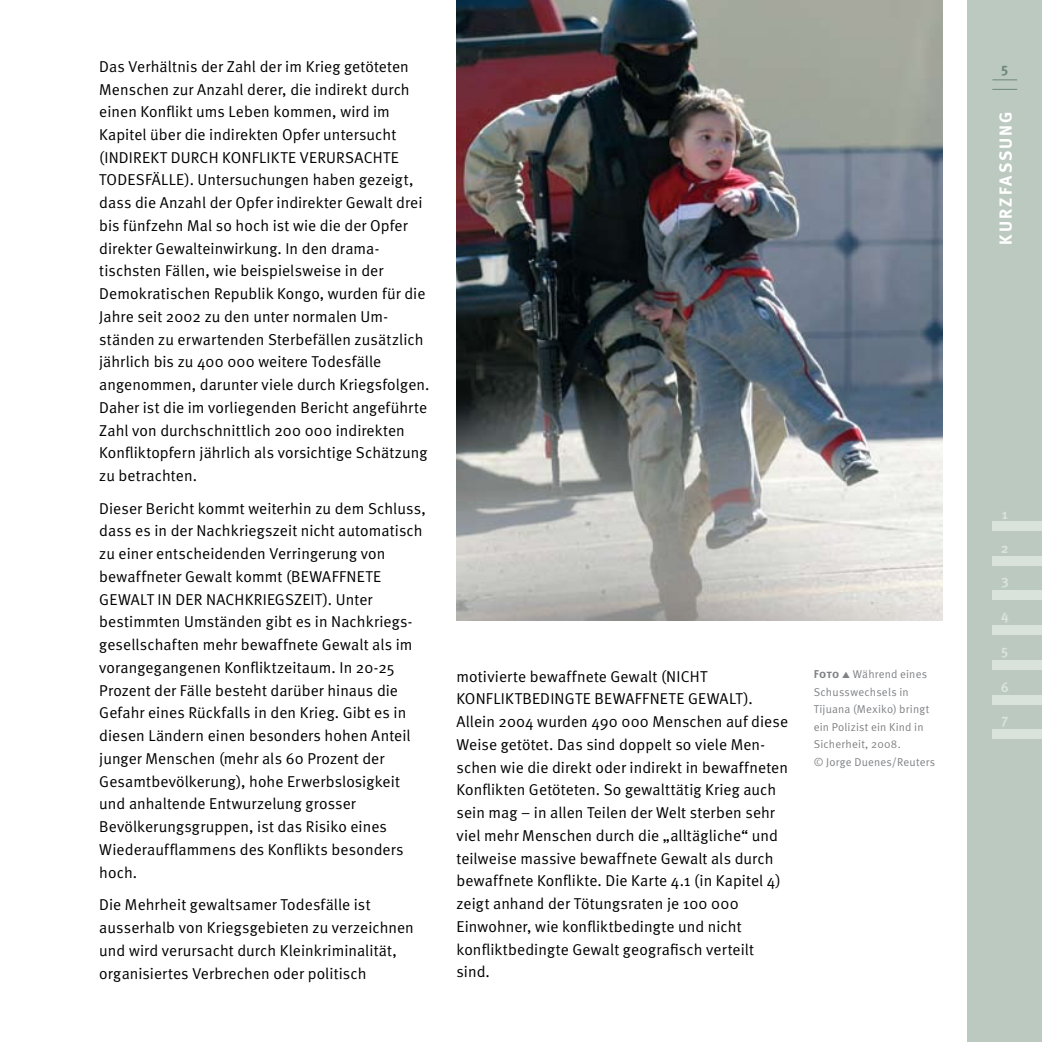
<style>
.page{position:relative;width:1042px;height:1042px;background:#fff}
.page>*{position:absolute;margin:0;border:0;box-sizing:border-box;transform-origin:0 0}
.t1{font:700 17.5px "Meta";letter-spacing:.12em;color:#fff}
.t2{font:15.75px/22.8px "Meta Normal";letter-spacing:.005em;color:#000}
.t3{font:700 14px "Meta";color:#d9e2db}
.t4{font:700 14px "Meta";color:#6e8878}
.t5{font:11.38px/17.5px "Meta Normal";letter-spacing:.02em;color:#808285}
.s1{font-family:"Meta Bold Caps"}
</style>
<div class="page">
<div style="left:967px;top:0;width:75px;height:1042px;background:#bbc9c0"></div>
<svg style="left:992px;top:80px;width:25px;height:1px"></svg>
<svg style="left:992px;top:89px;width:25px;height:1px"></svg>
<div style="left:992px;top:521px;width:50px;height:10px;background:#d9e2db"></div>
<div style="left:992px;top:556px;width:50px;height:10px;background:#d9e2db"></div>
<div style="left:992px;top:590px;width:50px;height:10px;background:#d9e2db"></div>
<div style="left:992px;top:625px;width:50px;height:10px;background:#d9e2db"></div>
<div style="left:992px;top:660px;width:50px;height:10px;background:#d9e2db"></div>
<div style="left:992px;top:694px;width:50px;height:10px;background:#d9e2db"></div>
<div style="left:992px;top:729px;width:50px;height:10px;background:#d9e2db"></div>
<img style="left:456px;top:0;width:487px;height:620px">
<p class="t2" style="left:99px;top:55px;width:332px">Das Verhältnis der Zahl der im Krieg getöteten Menschen zur Anzahl derer, die indirekt durch einen Konflikt ums Leben kommen, wird im Kapitel über die indirekten Opfer untersucht (INDIREKT DURCH KONFLIKTE VERURSACHTE TODESFÄLLE). Untersuchungen haben gezeigt, dass die Anzahl der Opfer indirekter Gewalt drei bis fünfzehn Mal so hoch ist wie die der Opfer direkter Gewalteinwirkung. In den drama&shy;tischsten Fällen, wie beispielsweise in der Demokratischen Republik Kongo, wurden für die Jahre seit 2002 zu den unter normalen Um&shy;ständen zu erwartenden Sterbefällen zusätzlich jährlich bis zu 400 000 weitere Todesfälle angenommen, darunter viele durch Kriegsfolgen.<br>Daher ist die im vorliegenden Bericht angeführte Zahl von durchschnittlich 200 000 indirekten Konfliktopfern jährlich als vorsichtige Schätzung zu betrachten.</p>
<p class="t2" style="left:99px;top:497px;width:328px">Dieser Bericht kommt weiterhin zu dem Schluss, dass es in der Nachkriegszeit nicht automatisch zu einer entscheidenden Verringerung von bewaffneter Gewalt kommt (BEWAFFNETE GEWALT IN DER NACHKRIEGSZEIT). Unter bestimmten Umständen gibt es in Nachkriegs&shy;gesellschaften mehr bewaffnete Gewalt als im vorangegangenen Konfliktzeitaum. In 20-25<br>Prozent der Fälle besteht darüber hinaus die Gefahr eines Rückfalls in den Krieg. Gibt es in diesen Ländern einen besonders hohen Anteil junger Menschen (mehr als 60 Prozent der Gesamtbevölkerung), hohe Erwerbslosigkeit und anhaltende Entwurzelung grosser Bevölkerungsgruppen, ist das Risiko eines Wiederaufflammens des Konflikts besonders hoch.</p>
<p class="t2" style="left:99px;top:893px;width:316px">Die Mehrheit gewaltsamer Todesfälle ist ausserhalb von Kriegsgebieten zu verzeichnen und wird verursacht durch Kleinkriminalität, organisiertes Verbrechen oder politisch</p>
<p class="t2" style="left:456px;top:664px;width:333px">motivierte bewaffnete Gewalt (NICHT KONFLIKTBEDINGTE BEWAFFNETE GEWALT).<br>Allein 2004 wurden 490 000 Menschen auf diese Weise getötet. Das sind doppelt so viele Men&shy;schen wie die direkt oder indirekt in bewaffneten Konflikten Getöteten. So gewalttätig Krieg auch sein mag – in allen Teilen der Welt sterben sehr viel mehr Menschen durch die „alltägliche“ und teilweise massive bewaffnete Gewalt als durch bewaffnete Konflikte. Die Karte 4.1 (in Kapitel 4) zeigt anhand der Tötungsraten je 100 000<br>Einwohner, wie konfliktbedingte und nicht konfliktbedingte Gewalt geografisch verteilt sind.</p>
<p class="t5" style="left:814px;top:665px;width:123px"><span class="s1">Foto</span> Während eines<br>Schusswechsels in<br>Tijuana (Mexiko) bringt ein Polizist ein Kind in<br>Sicherheit, 2008.<br>© Jorge Duenes/Reuters</p>
<p class="t4" style="left:1001px;top:60px;width:9px">5</p>
<p class="t1" style="left:994px;top:245px;width:135px;rotate:-90deg">KURZFASSUNG</p>
<p class="t3" style="left:1002px;top:505px;width:7px">1</p>
<p class="t3" style="left:1001px;top:539px;width:9px">2</p>
<p class="t3" style="left:1001px;top:572px;width:9px">3</p>
<p class="t3" style="left:1001px;top:606px;width:9px">4</p>
<p class="t3" style="left:1001px;top:641px;width:9px">5</p>
<p class="t3" style="left:1000px;top:678px;width:10px">6</p>
<p class="t3" style="left:1001px;top:710px;width:8px">7</p>
</div>
